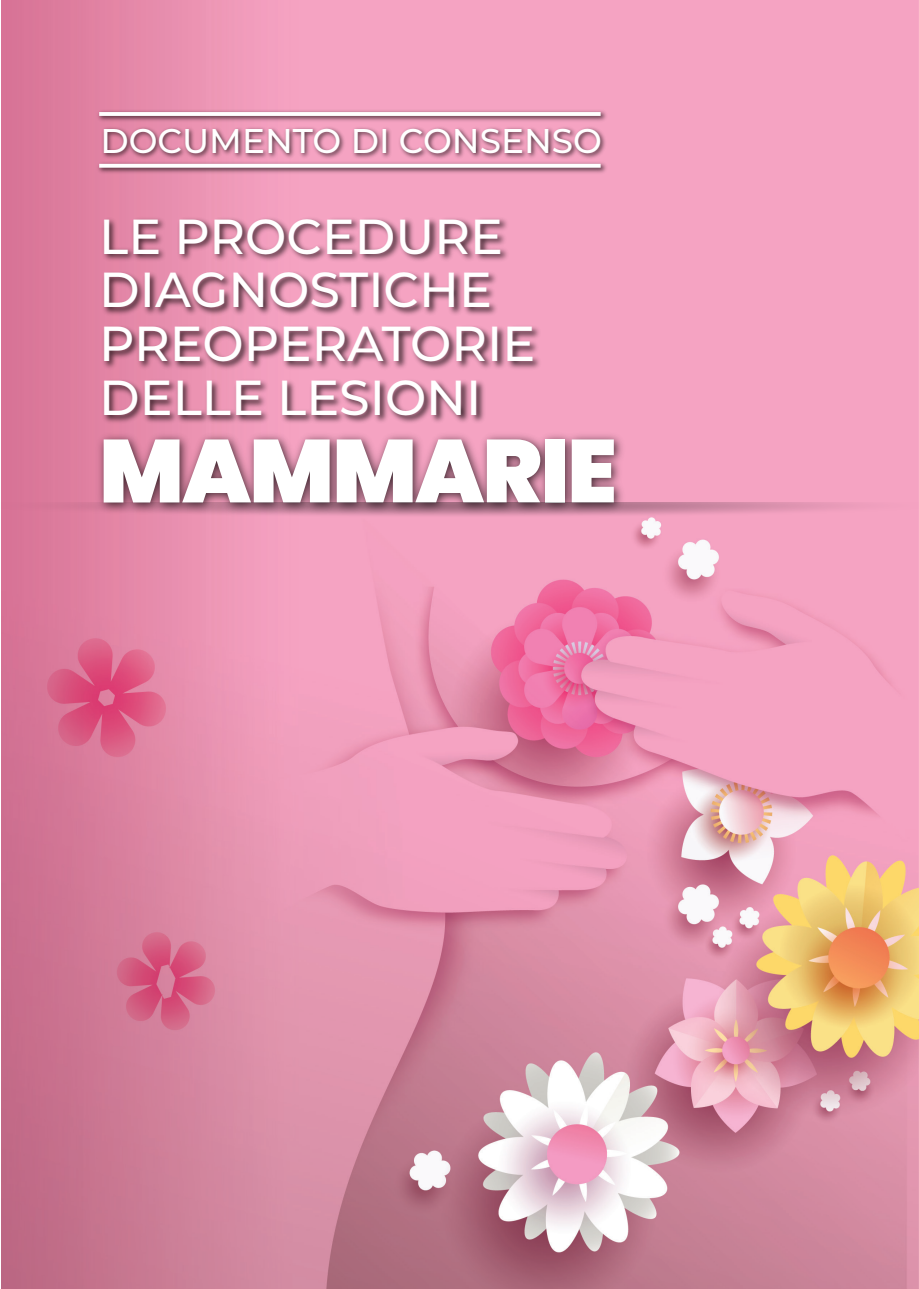
<style>
.page{position:relative;width:919px;height:1289px;background:#fff}
.page>*{position:absolute;margin:0;border:0;box-sizing:border-box;transform-origin:0 0}
.t1{font:900 89.1px "Poppins";letter-spacing:-.02em;color:#fff}
.t2{font:500 49.05px/53.7px "Montserrat";color:#fff}
.t3{font:500 34.2px "Montserrat";color:#fff}
</style>
<div class="page">
<img style="left:1px;top:0;width:917px;height:1288px">
<img style="left:95px;top:208px;width:465px;height:207px">
<img style="left:95px;top:159px;width:514px;height:18px">
<img style="left:95px;top:108px;width:514px;height:17px">
<hr style="left:99px;top:112px;width:501px;height:4px;background:#fbf8f9">
<img style="left:96px;top:119px;width:515px;height:52px">
<img style="left:88px;top:415px;width:544px;height:158px">
<svg style="left:1px;top:503px;width:917px;height:54px;background:#e595b3"></svg>
<p class="t3" style="left:100px;top:117px;width:503px">DOCUMENTO DI CONSENSO</p>
<p class="t2" style="left:99px;top:207px;width:437px">LE PROCEDURE<br>DIAGNOSTICHE<br>PREOPERATORIE<br>DELLE LESIONI</p>
<h1 class="t1" style="left:99px;top:419px;width:519px">MAMMARIE</h1>
</div>
